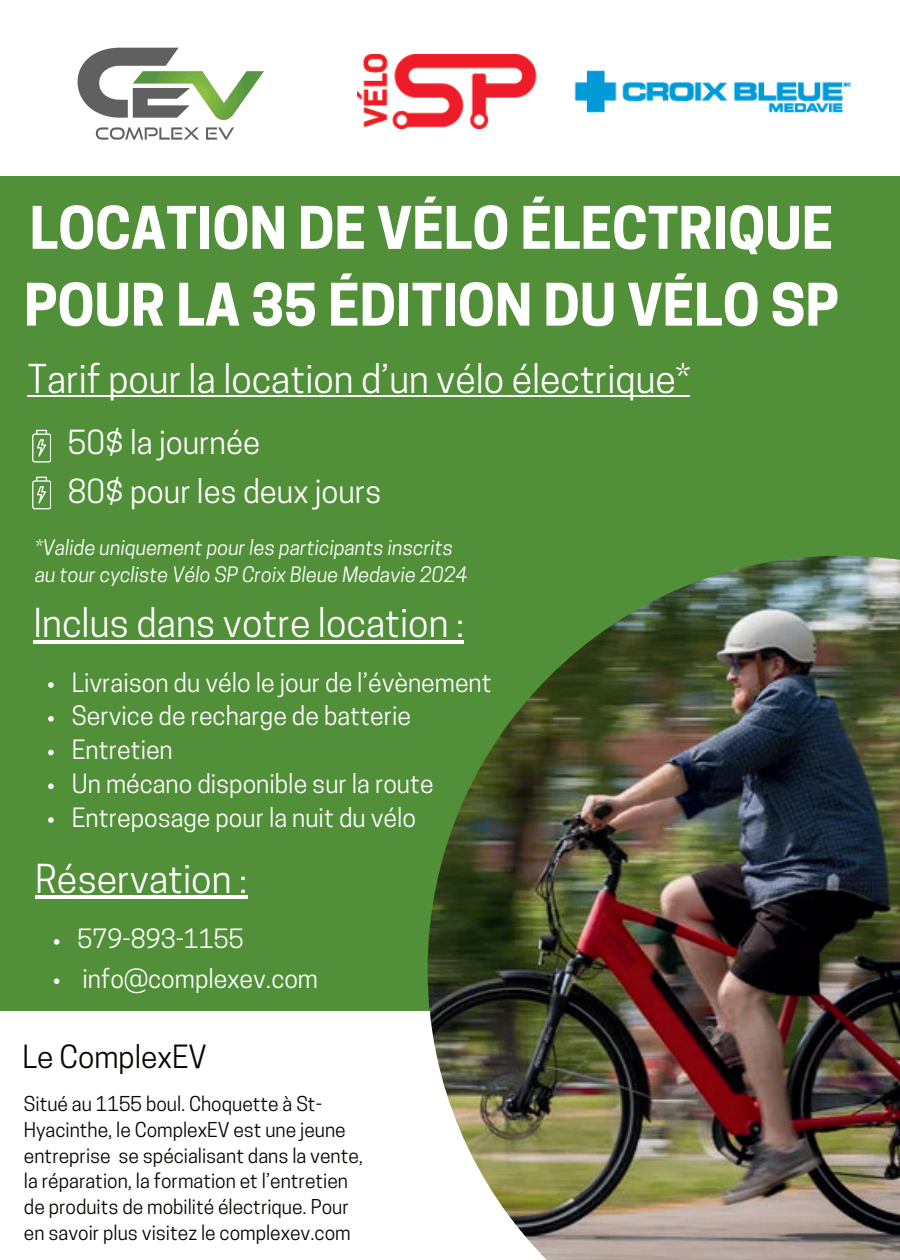
<style>
.page{position:relative;width:900px;height:1260px;background:#fff}
.page>*{position:absolute;margin:0;border:0;box-sizing:border-box;transform-origin:0 0}
.t1{font:700 55px/77px "Cooper Hewitt";color:#fff}
.t2{font:37.5px "Cooper Hewitt";color:#fff}
.t3{font:31.25px/49px "Cooper Hewitt";color:#fff}
.t4{font:30px "Cooper Hewitt";color:#080704}
.t5{font:25px/33.8px "Cooper Hewitt";color:#fff}
.t6{font:italic 20px/26.8px "Cooper Hewitt";color:#fff}
.t7{font:19.25px/25.8px "Cooper Hewitt";color:#080704}
</style>
<div class="page">
<div style="left:0;top:177px;width:900px;height:1083px;background:#518f38"></div>
<div style="left:0;top:1011px;width:900px;height:249px;background:#fff"></div>
<img style="left:428px;top:556px;width:472px;height:704px">
<svg style="left:32px;top:430px;width:19px;height:32px"></svg>
<svg style="left:32px;top:477px;width:19px;height:32px"></svg>
<hr style="left:28px;top:395px;width:662px;height:2px;background:#fff">
<hr style="left:34px;top:641px;width:430px;height:3px;background:#fff">
<svg style="left:48px;top:682px;width:6px;height:6px"></svg>
<svg style="left:48px;top:716px;width:6px;height:6px"></svg>
<svg style="left:48px;top:750px;width:6px;height:5px"></svg>
<svg style="left:48px;top:783px;width:6px;height:6px"></svg>
<svg style="left:48px;top:817px;width:6px;height:6px"></svg>
<hr style="left:35px;top:895px;width:212px;height:4px;background:#fff">
<svg style="left:54px;top:939px;width:5px;height:6px"></svg>
<svg style="left:54px;top:978px;width:5px;height:6px"></svg>
<img style="left:77px;top:47px;width:187px;height:93px">
<img style="left:357px;top:55px;width:494px;height:73px">
<h1 class="t1" style="left:24px;top:190px;width:816px">LOCATION DE VÉLO ÉLECTRIQUE<br>POUR LA 35 ÉDITION DU VÉLO SP</h1>
<h2 class="t2" style="left:28px;top:357px;width:664px">Tarif pour la location d’un vélo électrique*</h2>
<h3 class="t3" style="left:68px;top:418px;width:315px">50$ la journée<br>80$ pour les deux jours</h3>
<p class="t6" style="left:35px;top:534px;width:434px">*Valide uniquement pour les participants inscrits au tour cycliste Vélo SP Croix Bleue Medavie 2024</p>
<h2 class="t2" style="left:34px;top:601px;width:432px">Inclus dans votre location :</h2>
<p class="t5" style="left:72px;top:665px;width:421px">Livraison du vélo le jour de l’évènement<br>Service de recharge de batterie<br>Entretien<br>Un mécano disponible sur la route<br>Entreposage pour la nuit du vélo</p>
<h2 class="t2" style="left:35px;top:857px;width:214px">Réservation :</h2>
<p class="t5" style="left:78px;top:919px;width:242px;line-height:39.5px">579-893-1155 info@complexev.com</p>
<h3 class="t4" style="left:22px;top:1039px;width:186px">Le ComplexEV</h3>
<p class="t7" style="left:24px;top:1091px;width:341px">Situé au 1155 boul. Choquette à St-Hyacinthe, le ComplexEV est une jeune entreprise se spécialisant dans la vente, la réparation, la formation et l’entretien de produits de mobilité électrique. Pour en savoir plus visitez le complexev.com</p>
</div>
